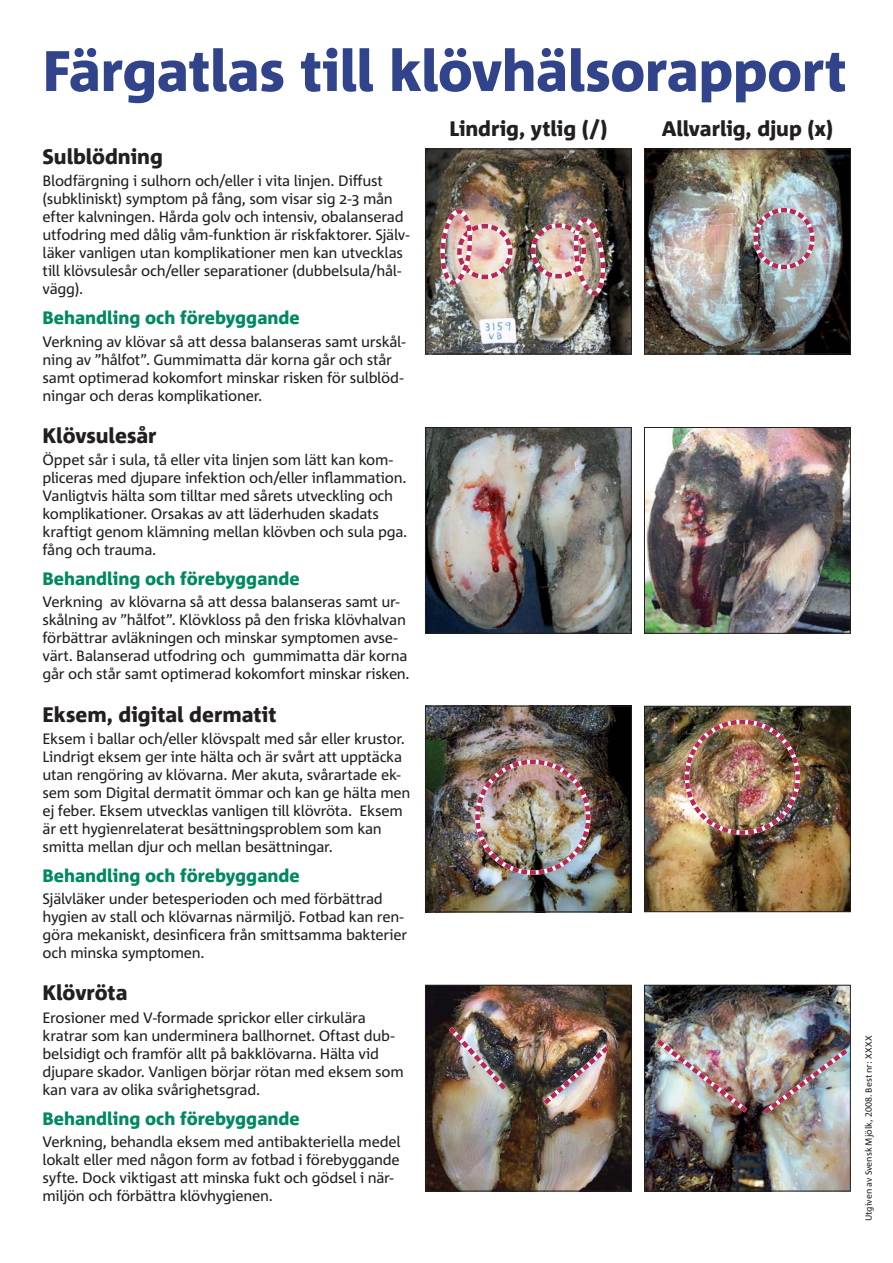
<style>
.page{position:relative;width:893px;height:1263px;background:#fff}
.page>*{position:absolute;margin:0;border:0;box-sizing:border-box;transform-origin:0 0}
.t1{font:800 57px "Corpid OT";letter-spacing:-.01em;color:#31438b}
.t2{font:800 21px "Corpid OT";color:#231f20}
.t3{font:800 18px "Corpid OT";color:#008961}
.t4{font:15px/18px "Corpid OT";letter-spacing:-.02em;color:#231f20}
.t5{font:9px "Corpid OT";color:#231f20}
</style>
<div class="page">
<img style="left:427px;top:151px;width:202px;height:201px">
<div style="left:425px;top:149px;width:206px;height:205px;border:1px solid #231f20"></div>
<img style="left:646px;top:151px;width:202px;height:201px">
<div style="left:644px;top:149px;width:206px;height:205px;border:1px solid #231f20"></div>
<img style="left:427px;top:429px;width:202px;height:203px">
<div style="left:425px;top:427px;width:206px;height:207px;border:1px solid #231f20"></div>
<img style="left:646px;top:429px;width:202px;height:203px">
<div style="left:644px;top:427px;width:206px;height:207px;border:1px solid #231f20"></div>
<img style="left:427px;top:708px;width:202px;height:202px">
<div style="left:425px;top:706px;width:206px;height:206px;border:1px solid #231f20"></div>
<img style="left:646px;top:708px;width:202px;height:202px">
<div style="left:644px;top:706px;width:206px;height:206px;border:1px solid #231f20"></div>
<img style="left:427px;top:987px;width:202px;height:202px">
<div style="left:425px;top:985px;width:206px;height:206px;border:1px solid #231f20"></div>
<img style="left:646px;top:987px;width:202px;height:202px">
<div style="left:644px;top:985px;width:206px;height:206px;border:1px solid #231f20"></div>
<img style="left:750px;top:205px;width:67px;height:101px">
<img style="left:682px;top:717px;width:120px;height:120px">
<img style="left:473px;top:757px;width:120px;height:120px">
<img style="left:528px;top:216px;width:79px;height:82px">
<img style="left:436px;top:206px;width:79px;height:82px">
<img style="left:444px;top:1022px;width:67px;height:73px">
<img style="left:539px;top:1042px;width:74px;height:67px">
<img style="left:652px;top:1035px;width:100px;height:82px">
<img style="left:759px;top:1045px;width:92px;height:74px">
<h1 class="t1" style="left:43px;top:44px;width:806px">Färgatlas till klövhälsorapport</h1>
<h2 class="t2" style="left:43px;top:147px;width:122px">Sulblödning</h2>
<p class="t4" style="left:43px;top:173px;width:369px">Blodfärgning i sulhorn och/eller i vita linjen. Diffust (subkliniskt) symptom på fång, som visar sig 2-3 mån efter kalvningen. Hårda golv och intensiv, obalanserad utfodring med dålig våm-funktion är riskfaktorer. Själv&shy;läker vanligen utan komplikationer men kan utvecklas till klövsulesår och/eller separationer (dubbelsula/hål&shy;vägg).</p>
<p class="t3" style="left:43px;top:309px;width:259px">Behandling och förebyggande</p>
<p class="t4" style="left:43px;top:333px;width:364px">Verkning av klövar så att dessa balanseras samt urskål&shy;ning av ”hålfot”. Gummimatta där korna går och står samt optimerad kokomfort minskar risken för sulblöd&shy;ningar och deras komplikationer.</p>
<h2 class="t2" style="left:43px;top:425px;width:116px">Klövsulesår</h2>
<p class="t4" style="left:43px;top:452px;width:366px">Öppet sår i sula, tå eller vita linjen som lätt kan kom&shy;pliceras med djupare infektion och/eller inflammation.<br>Vanligtvis hälta som tilltar med sårets utveckling och komplikationer. Orsakas av att läderhuden skadats kraftigt genom klämning mellan klövben och sula pga. fång och trauma.</p>
<p class="t3" style="left:43px;top:570px;width:259px">Behandling och förebyggande</p>
<p class="t4" style="left:43px;top:594px;width:369px">Verkning av klövarna så att dessa balanseras samt ur&shy;skålning av ”hålfot”. Klövkloss på den friska klövhalvan förbättrar avläkningen och minskar symptomen avse&shy;värt. Balanserad utfodring och gummimatta där korna går och står samt optimerad kokomfort minskar risken.</p>
<h2 class="t2" style="left:43px;top:704px;width:235px">Eksem, digital dermatit</h2>
<p class="t4" style="left:43px;top:730px;width:369px">Eksem i ballar och/eller klövspalt med sår eller krustor.<br>Lindrigt eksem ger inte hälta och är svårt att upptäcka utan rengöring av klövarna. Mer akuta, svårartade ek&shy;sem som Digital dermatit ömmar och kan ge hälta men ej feber. Eksem utvecklas vanligen till klövröta. Eksem är ett hygienrelaterat besättningsproblem som kan smitta mellan djur och mellan besättningar.</p>
<p class="t3" style="left:43px;top:867px;width:259px">Behandling och förebyggande</p>
<p class="t4" style="left:43px;top:891px;width:366px">Självläker under betesperioden och med förbättrad hygien av stall och klövarnas närmiljö. Fotbad kan ren&shy;göra mekaniskt, desinficera från smittsamma bakterier och minska symptomen.</p>
<h2 class="t2" style="left:43px;top:983px;width:87px">Klövröta</h2>
<p class="t4" style="left:43px;top:1009px;width:363px">Erosioner med V-formade sprickor eller cirkulära kratrar som kan underminera ballhornet. Oftast dub&shy;belsidigt och framför allt på bakklövarna. Hälta vid djupare skador. Vanligen börjar rötan med eksem som kan vara av olika svårighetsgrad.</p>
<p class="t3" style="left:43px;top:1110px;width:259px">Behandling och förebyggande</p>
<p class="t4" style="left:43px;top:1134px;width:359px">Verkning, behandla eksem med antibakteriella medel lokalt eller med någon form av fotbad i förebyggande syfte. Dock viktigast att minska fukt och gödsel i när&shy;miljön och förbättra klövhygienen.</p>
<h2 class="t2" style="left:449px;top:118px;width:159px">Lindrig, ytlig (/)</h2>
<h2 class="t2" style="left:662px;top:118px;width:173px">Allvarlig, djup (x)</h2>
<p class="t5" style="left:864px;top:1221px;width:187px;rotate:-90deg">Utgiven av Svensk Mjölk, 2008. Best nr: XXXX</p>
</div>
